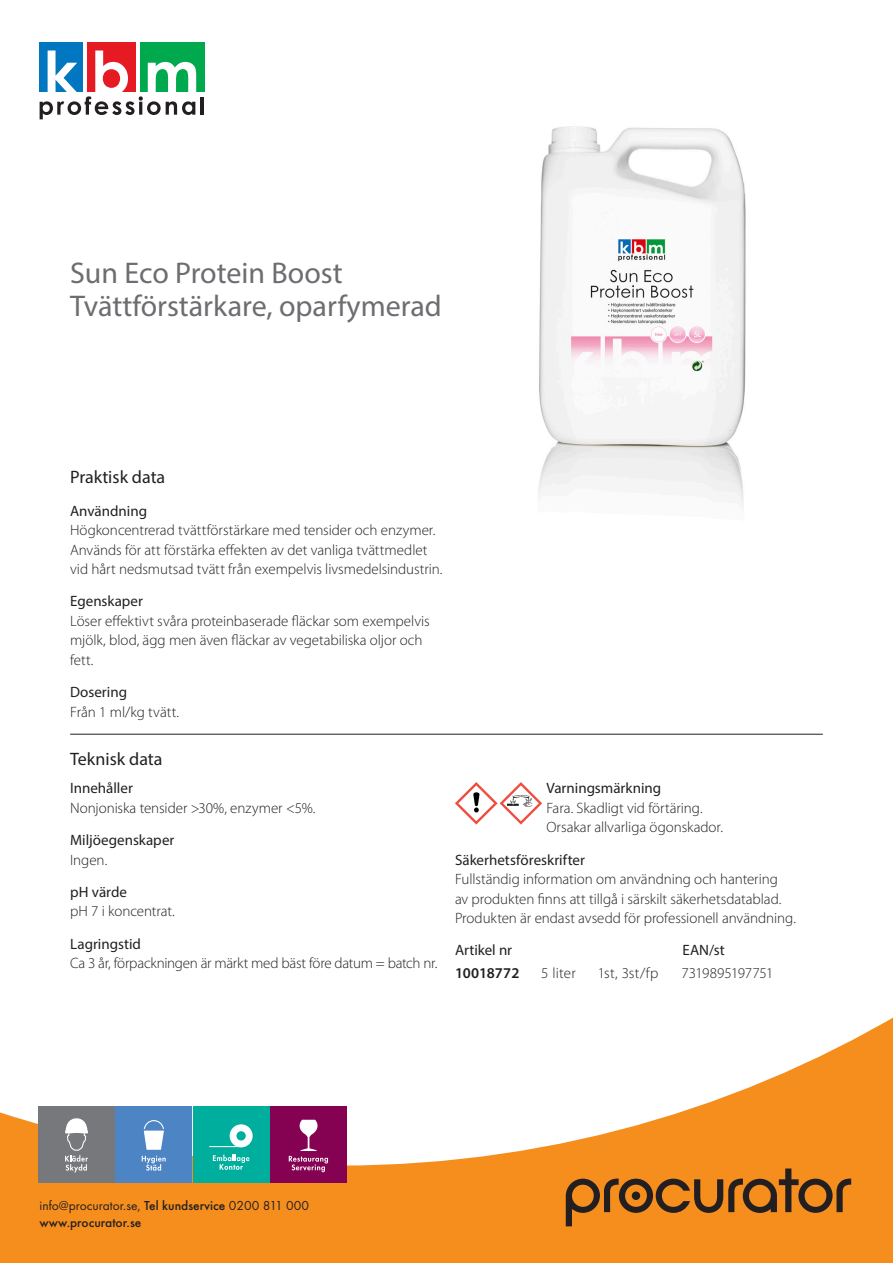
<style>
.page{position:relative;width:893px;height:1263px;background:#fff}
.page>*{position:absolute;margin:0;border:0;box-sizing:border-box;transform-origin:0 0}
.Rubrik_1{font:30px "Myriad Pro";color:#6c6d70}
.Rubrik_2{font:18px "Myriad Pro";color:#231f20}
.Brödtext{font:300 15px/19.5px "Myriad Pro";letter-spacing:-.005em;color:#231f20}
.Rubrik_3{font:15px "Myriad Pro";color:#231f20}
.Rubrik_3-2{font:300 15px/19.5px "Myriad Pro";color:#231f20}
.t1{font:600 15px "Myriad Pro";letter-spacing:.005em;color:#231f20}
.t2{font:500 13.5px/16.5px "Futura EFOP";color:#231f20}
.s1{font-weight:400}
</style>
<div class="page">
<svg style="left:0;top:1017px;width:893px;height:246px;fill:#f68e1e"></svg>
<div style="left:270px;top:1106px;width:77px;height:77px;background:#850152"></div>
<svg style="left:289px;top:1120px;width:39px;height:52px"></svg>
<div style="left:116px;top:1106px;width:76px;height:77px;background:#4d84c4"></div>
<svg style="left:142px;top:1120px;width:24px;height:51px"></svg>
<div style="left:193px;top:1106px;width:76px;height:77px;background:#00ae9e"></div>
<svg style="left:213px;top:1154px;width:36px;height:16px"></svg>
<svg style="left:230px;top:1124px;width:23px;height:23px"></svg>
<hr style="left:210px;top:1146px;width:32px;height:1px;background:#fff">
<div style="left:38px;top:1106px;width:77px;height:77px;background:#76787b"></div>
<svg style="left:65px;top:1118px;width:23px;height:54px"></svg>
<div style="left:40px;top:43px;width:43px;height:49px;background:#0077c0"></div>
<div style="left:140px;top:43px;width:64px;height:49px;background:#00a94d"></div>
<div style="left:87px;top:43px;width:49px;height:49px;background:#e51a23"></div>
<svg style="left:40px;top:51px;width:156px;height:68px"></svg>
<hr style="left:201px;top:97px;width:3px;height:18px;background:#231f20">
<svg style="left:566px;top:1168px;width:285px;height:58px"></svg>
<img style="left:538px;top:126px;width:208px;height:380px">
<hr style="left:70px;top:734px;width:753px;height:1px;background:#231f20">
<svg style="left:455px;top:782px;width:87px;height:42px"></svg>
<p class="Rubrik_1" style="left:70px;top:255px;width:274px">Sun Eco Protein Boost</p>
<p class="Rubrik_1" style="left:70px;top:288px;width:373px">Tvättförstärkare, oparfymerad</p>
<p class="Rubrik_2" style="left:70px;top:466px;width:97px">Praktisk data</p>
<p class="Rubrik_3" style="left:70px;top:501px;width:78px">Användning</p>
<p class="Brödtext" style="left:70px;top:520px;width:374px">Högkoncentrerad tvättförstärkare med tensider och enzymer.<br>Används för att förstärka effekten av det vanliga tvättmedlet vid hårt nedsmutsad tvätt från exempelvis livsmedelsindustrin.</p>
<p class="Rubrik_3" style="left:70px;top:592px;width:74px">Egenskaper</p>
<p class="Brödtext" style="left:70px;top:611px;width:361px">Löser effektivt svåra proteinbaserade fläckar som exempelvis mjölk, blod, ägg men även fläckar av vegetabiliska oljor och fett.</p>
<p class="Rubrik_3-2" style="left:70px;top:682px;width:110px"><span class="s1">Dosering<br></span>Från 1 ml/kg tvätt.</p>
<p class="Rubrik_2" style="left:70px;top:748px;width:94px">Teknisk data</p>
<p class="Rubrik_3" style="left:70px;top:779px;width:64px">Innehåller</p>
<p class="Brödtext" style="left:70px;top:798px;width:247px">Nonjoniska tensider &gt;30%, enzymer &lt;5%.</p>
<p class="Rubrik_3" style="left:70px;top:831px;width:106px">Miljöegenskaper</p>
<p class="Brödtext" style="left:70px;top:850px;width:39px">Ingen.</p>
<p class="Rubrik_3" style="left:70px;top:882px;width:58px">pH värde</p>
<p class="Brödtext" style="left:70px;top:901px;width:106px">pH 7 i koncentrat.</p>
<p class="Rubrik_3" style="left:70px;top:934px;width:72px">Lagringstid</p>
<p class="Brödtext" style="left:70px;top:953px;width:369px">Ca 3 år, förpackningen är märkt med bäst före datum = batch nr.</p>
<p class="Rubrik_3-2" style="left:546px;top:778px;width:178px"><span class="s1">Varningsmärkning<br></span>Fara. Skadligt vid förtäring.<br>Orsakar allvarliga ögonskador.</p>
<p class="Rubrik_3" style="left:455px;top:850px;width:131px">Säkerhetsföreskrifter</p>
<p class="Brödtext" style="left:455px;top:869px;width:328px">Fullständig information om användning och hantering av produkten finns att tillgå i särskilt säkerhetsdatablad.</p>
<p class="Brödtext" style="left:455px;top:908px;width:342px">Produkten är endast avsedd för professionell användning.</p>
<p class="Rubrik_3" style="left:455px;top:941px;width:59px">Artikel nr</p>
<p class="Rubrik_3" style="left:683px;top:941px;width:44px">EAN/st</p>
<p class="t1" style="left:455px;top:963px;width:66px">10018772</p>
<p class="Brödtext" style="left:541px;top:963px;width:36px">5 liter</p>
<p class="Brödtext" style="left:598px;top:963px;width:62px">1st, 3st/fp</p>
<p class="Brödtext" style="left:681px;top:963px;width:94px">7319895197751</p>
<p class="t2" style="left:40px;top:1197px;width:271px"><span class="s1">info@procurator.se,</span> Tel kundservice <span class="s1">0200 811 000 </span>www.procurator.se</p>
</div>
